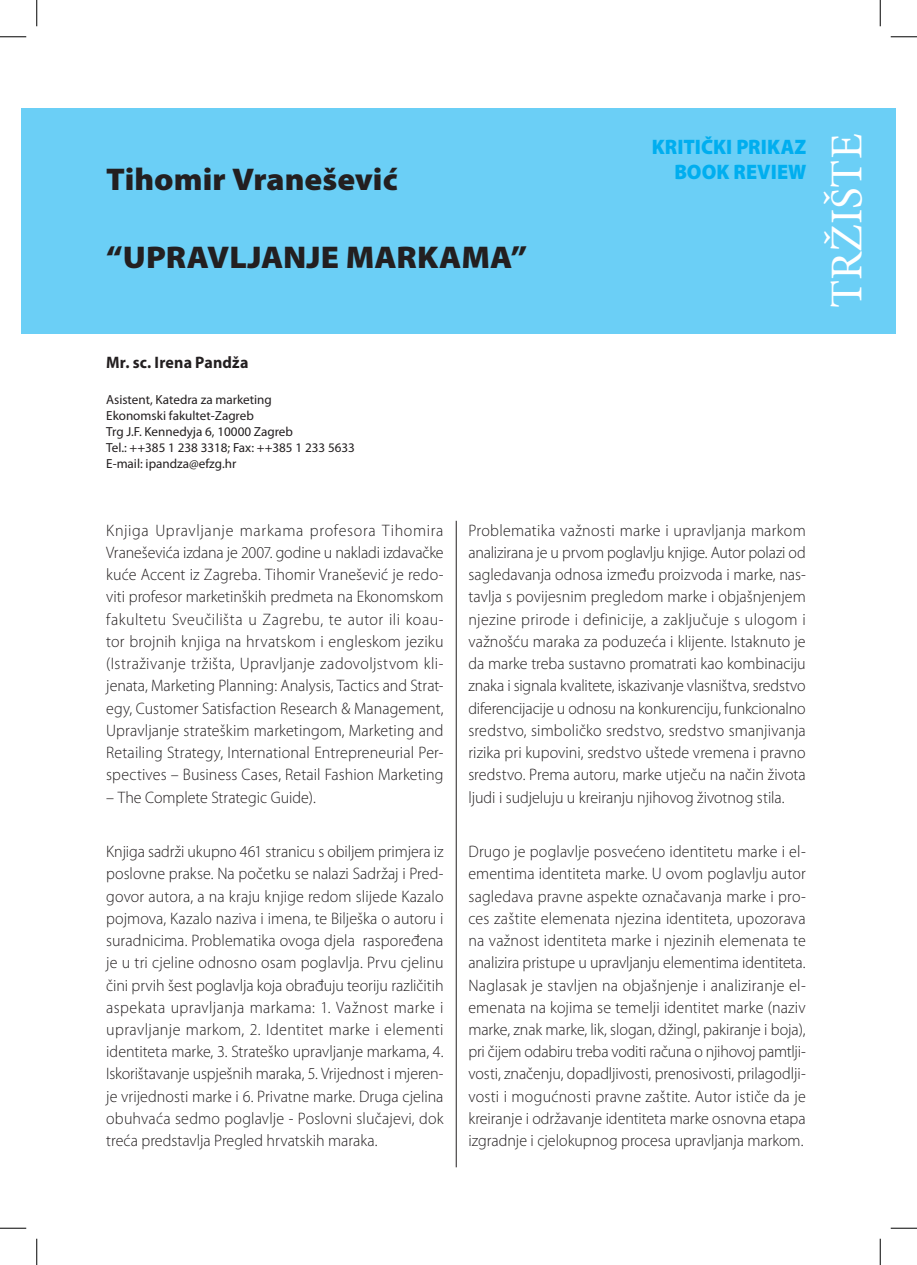
<style>
.page{position:relative;width:917px;height:1265px;background:#fff}
.page>*{position:absolute;margin:0;border:0;box-sizing:border-box;transform-origin:0 0}
.t1{font:45.5px "Minion Pro";color:#fff}
.t2{font:900 31.5px "Myriad Pro";color:#231f20;scale:1.05 1}
.t3{font:900 21px/25.2px "Myriad Pro";letter-spacing:.005em;color:#00aeef;text-align:right;scale:.96 1}
.t4{font:300 16.62px/22.2px "Myriad Pro";color:#231f20;text-align:justify;scale:.96 1}
.t5{font:700 16.62px "Myriad Pro";letter-spacing:.01em;color:#231f20;scale:.96 1}
.t6{font:13.12px/15.8px "Myriad Pro";color:#231f20}
</style>
<div class="page">
<div style="left:22px;top:108px;width:873px;height:225px;background:#6bcff6"></div>
<hr style="left:456px;top:520px;width:1px;height:646px;background:#231f20">
<svg style="left:0;top:36px;width:26px;height:1px"></svg>
<svg style="left:891px;top:36px;width:26px;height:1px"></svg>
<svg style="left:0;top:1227px;width:26px;height:1px"></svg>
<svg style="left:891px;top:1227px;width:26px;height:1px"></svg>
<svg style="left:36px;top:0;width:1px;height:26px"></svg>
<svg style="left:36px;top:1238px;width:1px;height:26px"></svg>
<svg style="left:880px;top:0;width:1px;height:26px"></svg>
<svg style="left:880px;top:1238px;width:1px;height:26px"></svg>
<h2 class="t2" style="left:106px;top:161px;width:279px">Tihomir Vranešević</h2>
<h2 class="t2" style="left:106px;top:239px;width:402px">“UPRAVLJANJE MARKAMA”</h2>
<p class="t5" style="left:106px;top:353px;width:150px">Mr. sc. Irena Pandža</p>
<p class="t6" style="left:106px;top:392px;width:250px">Asistent, Katedra za marketing<br>Ekonomski fakultet-Zagreb<br>Trg J.F. Kennedyja 6, 10000 Zagreb<br>Tel.: ++385 1 238 3318; Fax: ++385 1 233 5633<br>E-mail: ipandza@efzg.hr</p>
<p class="t3" style="left:652px;top:134px;width:163px">KRITIČKI PRIKAZ<br>BOOK REVIEW</p>
<h1 class="t1" style="left:820px;top:308px;width:176px;rotate:-90deg">TRŽIŠTE</h1>
<p class="t4" style="left:106px;top:519px;width:353px">Knjiga Upravljanje markama profesora Tihomira Vraneševića izdana je 2007. godine u nakladi izdavačke kuće Accent iz Zagreba. Tihomir Vranešević je redo&shy;viti profesor marketinških predmeta na Ekonomskom fakultetu Sveučilišta u Zagrebu, te autor ili koau&shy;tor brojnih knjiga na hrvatskom i engleskom jeziku (Istraživanje tržišta, Upravljanje zadovoljstvom kli&shy;jenata, Marketing Planning: Analysis, Tactics and Strat&shy;egy, Customer Satisfaction Research &amp; Management, Upravljanje strateškim marketingom, Marketing and Retailing Strategy, International Entrepreneurial Per&shy;spectives – Business Cases, Retail Fashion Marketing</p>
<p class="t4" style="left:106px;top:786px;width:220px">– The Complete Strategic Guide).</p>
<p class="t4" style="left:106px;top:840px;width:353px">Knjiga sadrži ukupno 461 stranicu s obiljem primjera iz poslovne prakse. Na početku se nalazi Sadržaj i Pred&shy;govor autora, a na kraju knjige redom slijede Kazalo pojmova, Kazalo naziva i imena, te Bilješka o autoru i suradnicima. Problematika ovoga djela raspoređena je u tri cjeline odnosno osam poglavlja. Prvu cjelinu čini prvih šest poglavlja koja obrađuju teoriju različitih aspekata upravljanja markama: 1. Važnost marke i upravljanje markom, 2. Identitet marke i elementi identiteta marke, 3. Strateško upravljanje markama, 4.<br>Iskorištavanje uspješnih maraka, 5. Vrijednost i mjeren&shy;je vrijednosti marke i 6. Privatne marke. Druga cjelina obuhvaća sedmo poglavlje - Poslovni slučajevi, dok treća predstavlja Pregled hrvatskih maraka.</p>
<p class="t4" style="left:468px;top:519px;width:353px">Problematika važnosti marke i upravljanja markom analizirana je u prvom poglavlju knjige. Autor polazi od sagledavanja odnosa između proizvoda i marke, nas&shy;tavlja s povijesnim pregledom marke i objašnjenjem njezine prirode i definicije, a zaključuje s ulogom i važnošću maraka za poduzeća i klijente. Istaknuto je da marke treba sustavno promatrati kao kombinaciju znaka i signala kvalitete, iskazivanje vlasništva, sredstvo diferencijacije u odnosu na konkurenciju, funkcionalno sredstvo, simboličko sredstvo, sredstvo smanjivanja rizika pri kupovini, sredstvo uštede vremena i pravno sredstvo. Prema autoru, marke utječu na način života ljudi i sudjeluju u kreiranju njihovog životnog stila.</p>
<p class="t4" style="left:468px;top:840px;width:353px">Drugo je poglavlje posvećeno identitetu marke i el&shy;ementima identiteta marke. U ovom poglavlju autor sagledava pravne aspekte označavanja marke i pro&shy;ces zaštite elemenata njezina identiteta, upozorava na važnost identiteta marke i njezinih elemenata te analizira pristupe u upravljanju elementima identiteta.<br>Naglasak je stavljen na objašnjenje i analiziranje el&shy;emenata na kojima se temelji identitet marke (naziv marke, znak marke, lik, slogan, džingl, pakiranje i boja), pri čijem odabiru treba voditi računa o njihovoj pamtlji&shy;vosti, značenju, dopadljivosti, prenosivosti, prilagodlji&shy;vosti i mogućnosti pravne zaštite. Autor ističe da je kreiranje i održavanje identiteta marke osnovna etapa izgradnje i cjelokupnog procesa upravljanja markom.</p>
</div>
